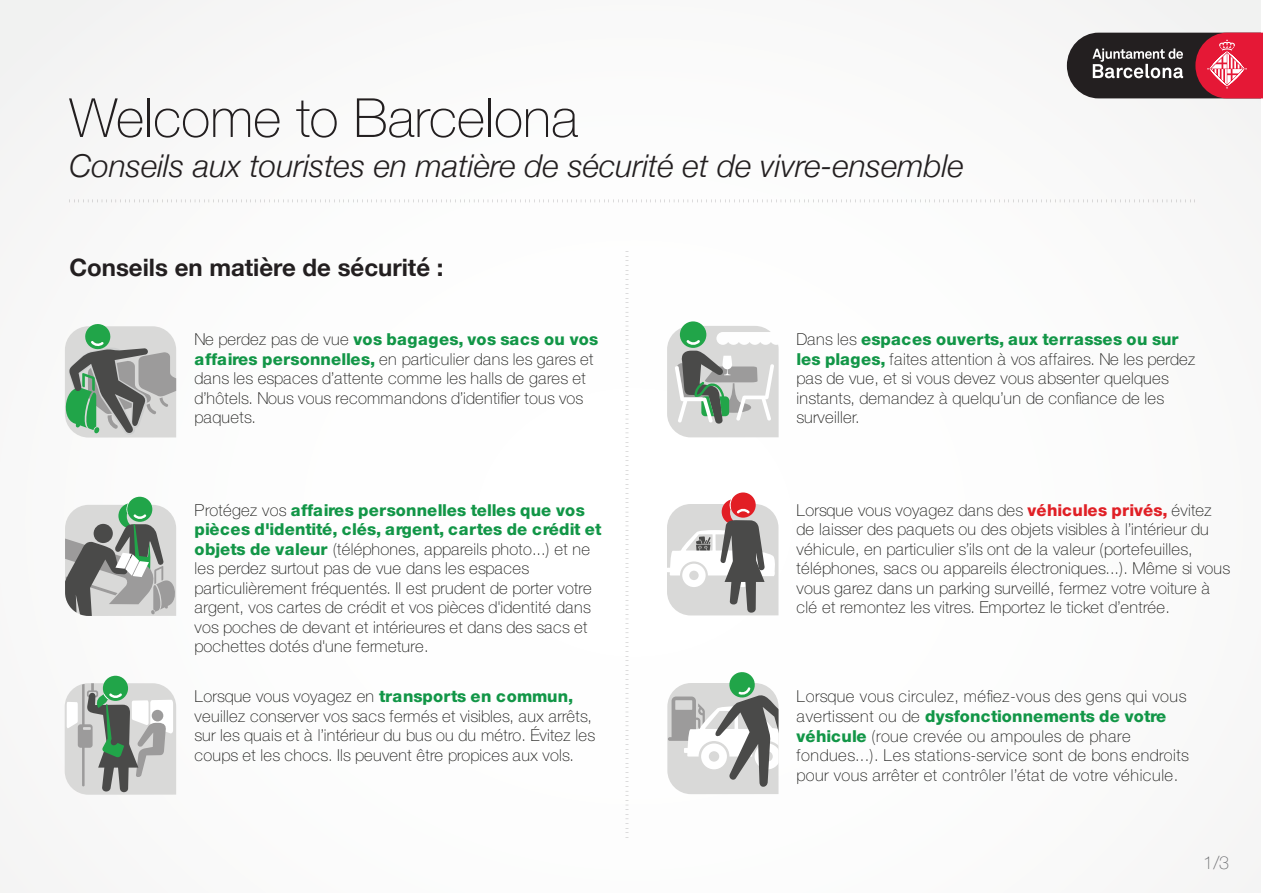
<style>
.page{position:relative;width:1263px;height:893px;background:#fff}
.page>*{position:absolute;margin:0;border:0;box-sizing:border-box;transform-origin:0 0}
.t1{font:100 54px "Helvetica Neue";color:#231f20}
.t2{font:italic 300 31.5px "Helvetica Neue";color:#231f20}
.t3{font:700 24px "Helvetica Neue";color:#231f20}
.t4{font:100 18px "Helvetica Neue";color:#6c6d70}
.t5{font:100 16.5px/19.5px "Helvetica Neue LT Std";letter-spacing:.02em;color:#1b1b19}
.s1{font-weight:800;color:#129647}
.s2{font-weight:800;color:#e02026}
</style>
<div class="page">
<div style="left:103px;top:676px;width:25px;height:25px;background:#21a549;border-radius:50%"></div>
<svg style="left:69px;top:199px;width:1126px;height:3px"></svg>
<svg style="left:625px;top:256px;width:3px;height:582px"></svg>
<svg style="left:680px;top:321px;width:26px;height:27px"></svg>
<svg style="left:667px;top:326px;width:112px;height:111px;background:#bec7c0"></svg>
<svg style="left:730px;top:492px;width:26px;height:26px"></svg>
<svg style="left:667px;top:498px;width:111px;height:117px"></svg>
<svg style="left:667px;top:672px;width:111px;height:122px"></svg>
<svg style="left:1067px;top:33px;width:196px;height:65px;background:#773d45"></svg>
<svg style="left:64px;top:324px;width:112px;height:114px;background:#9dada1"></svg>
<div style="left:127px;top:497px;width:25px;height:25px;background:#21a549;border-radius:50%"></div>
<svg style="left:65px;top:501px;width:112px;height:115px;background:#a3aba5"></svg>
<svg style="left:65px;top:683px;width:111px;height:112px;background:#b3bbb5"></svg>
<h1 class="t1" style="left:69px;top:77px;width:510px">Welcome to Barcelona</h1>
<h2 class="t2" style="left:69px;top:141px;width:896px">Conseils aux touristes en matière de sécurité et de vivre-ensemble</h2>
<h3 class="t3" style="left:69px;top:249px;width:376px">Conseils en matière de sécurité :</h3>
<p class="t5" style="left:195px;top:330px;width:405px">Ne perdez pas de vue <span class="s1">vos bagages, vos sacs ou vos affaires personnelles,</span> en particulier dans les gares et dans les espaces d’attente comme les halls de gares et d’hôtels. Nous vous recommandons d’identifier tous vos paquets.</p>
<p class="t5" style="left:195px;top:500px;width:408px">Protégez vos <span class="s1">affaires personnelles telles que vos pièces d'identité, clés, argent, cartes de crédit et objets de valeur</span> (téléphones, appareils photo...) et ne les perdez surtout pas de vue dans les espaces particulièrement fréquentés. Il est prudent de porter votre argent, vos cartes de crédit et vos pièces d'identité dans vos poches de devant et intérieures et dans des sacs et pochettes dotés d'une fermeture.</p>
<p class="t5" style="left:195px;top:687px;width:402px">Lorsque vous voyagez en <span class="s1">transports en commun, </span>veuillez conserver vos sacs fermés et visibles, aux arrêts, sur les quais et à l’intérieur du bus ou du métro. Évitez les coups et les chocs. Ils peuvent être propices aux vols.</p>
<p class="t5" style="left:796px;top:330px;width:400px">Dans les <span class="s1">espaces ouverts, aux terrasses ou sur les plages,</span> faites attention à vos affaires. Ne les perdez pas de vue, et si vous devez vous absenter quelques instants, demandez à quelqu’un de confiance de les surveiller.</p>
<p class="t5" style="left:796px;top:500px;width:435px">Lorsque vous voyagez dans des <span class="s2">véhicules privés,</span> évitez de laisser des paquets ou des objets visibles à l’intérieur du véhicule, en particulier s’ils ont de la valeur (portefeuilles, téléphones, sacs ou appareils électroniques...). Même si vous vous garez dans un parking surveillé, fermez votre voiture à clé et remontez les vitres. Emportez le ticket d’entrée.</p>
<p class="t5" style="left:796px;top:687px;width:394px">Lorsque vous circulez, méfiez-vous des gens qui vous avertissent ou de <span class="s1">dysfonctionnements de votre véhicule</span> (roue crevée ou ampoules de phare fondues...). Les stations-service sont de bons endroits pour vous arrêter et contrôler l’état de votre véhicule.</p>
<p class="t4" style="left:1203px;top:849px;width:28px">1/3</p>
</div>
